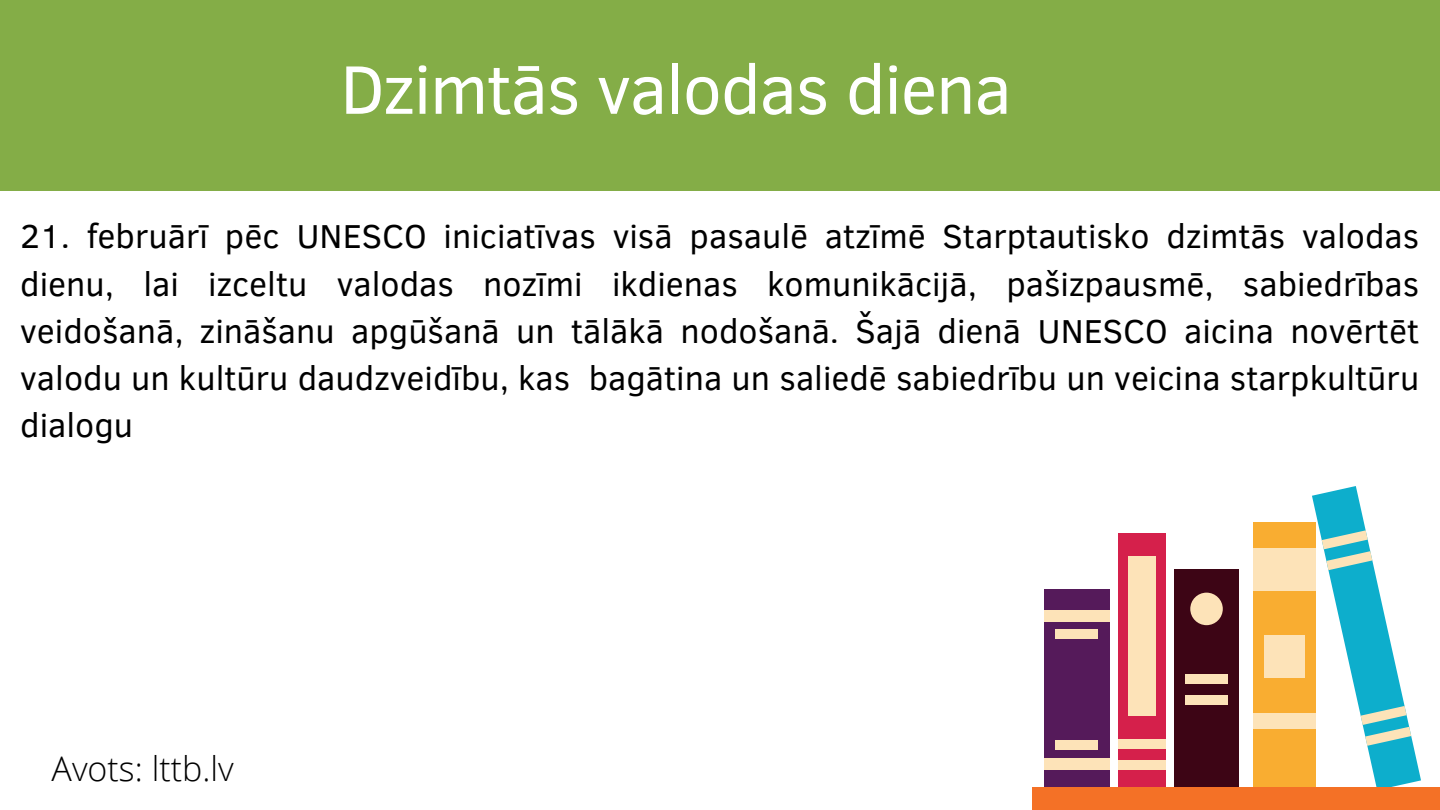
<style>
.page{position:relative;width:1440px;height:810px;background:#fff}
.page>*{position:absolute;margin:0;border:0;box-sizing:border-box;transform-origin:0 0}
.t1{font:70px "Clear Sans";letter-spacing:-.02em;color:#fff}
.t2{font:34px/47.2px "Clear Sans";color:#000;text-align:justify}
.t3{font:300 34px "Open Sans";color:#000}
</style>
<div class="page">
<div style="left:0;top:0;width:1440px;height:190px;background:#84ad47"></div>
<div style="left:1044px;top:589px;width:65px;height:201px;background:#551a5a"></div>
<div style="left:1044px;top:610px;width:65px;height:12px;background:#fde3b8"></div>
<div style="left:1055px;top:629px;width:43px;height:10px;background:#fde3b8"></div>
<div style="left:1044px;top:758px;width:65px;height:12px;background:#fde3b8"></div>
<div style="left:1055px;top:741px;width:43px;height:9px;background:#fde3b8"></div>
<svg style="left:1312px;top:486px;width:109px;height:301px"></svg>
<div style="left:1118px;top:533px;width:48px;height:257px;background:#d5204b"></div>
<div style="left:1118px;top:739px;width:48px;height:9px;background:#fde3b8"></div>
<div style="left:1118px;top:760px;width:48px;height:10px;background:#fde3b8"></div>
<div style="left:1128px;top:557px;width:28px;height:159px;background:#fde3b8"></div>
<div style="left:1174px;top:569px;width:65px;height:221px;background:#3d0515"></div>
<div style="left:1185px;top:674px;width:43px;height:10px;background:#fde3b8"></div>
<div style="left:1185px;top:696px;width:43px;height:9px;background:#fde3b8"></div>
<div style="left:1190px;top:593px;width:33px;height:32px;background:#fde3b8;border-radius:50%"></div>
<div style="left:1253px;top:522px;width:63px;height:270px;background:#f9ad31"></div>
<div style="left:1253px;top:549px;width:63px;height:42px;background:#fde3b8"></div>
<div style="left:1264px;top:636px;width:41px;height:42px;background:#fde3b8"></div>
<div style="left:1253px;top:713px;width:63px;height:16px;background:#fde3b8"></div>
<div style="left:1032px;top:787px;width:408px;height:23px;background:#f47126"></div>
<p class="t1" style="left:341px;top:38px;width:673px">Dzimtās valodas diena</p>
<p class="t2" style="left:20px;top:211px;width:1401px">21. februārī pēc UNESCO iniciatīvas visā pasaulē atzīmē Starptautisko dzimtās valodas dienu, lai izceltu valodas nozīmi ikdienas komunikācijā, pašizpausmē, sabiedrības veidošanā, zināšanu apgūšanā un tālākā nodošanā. Šajā dienā UNESCO aicina novērtēt valodu un kultūru daudzveidību, kas bagātina un saliedē sabiedrību un veicina starpkultūru dialogu</p>
<p class="t3" style="left:52px;top:744px;width:184px">Avots: lttb.lv</p>
</div>
